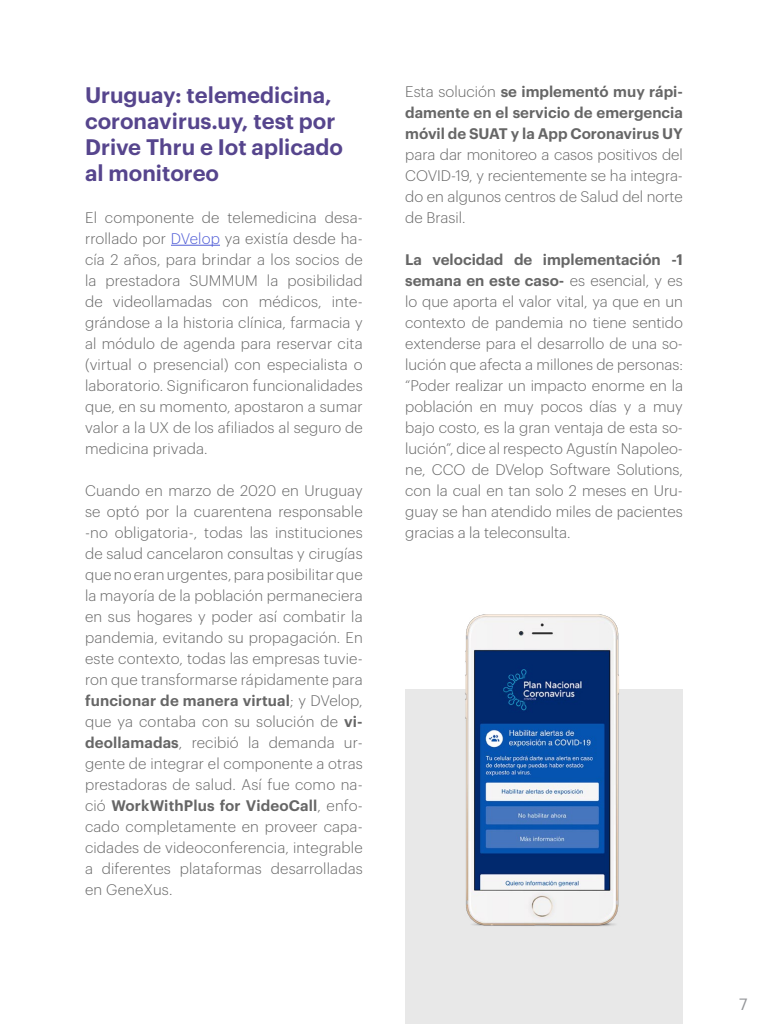
<style>
.page{position:relative;width:768px;height:1024px;background:#fff}
.page>*{position:absolute;margin:0;border:0;box-sizing:border-box;transform-origin:0 0}
.t1{font:600 22px/26px "Graphik";color:#56458d}
.t2{font:16px "Graphik";color:#939598}
.t3{font:300 15px/21px "Graphik";color:#666;text-align:justify}
.t4{font:600 15px/21px "Graphik";color:#666;text-align:justify}
.s1{color:#4f5cd6}
.s2{font-weight:600}
.s3{font-weight:300}
</style>
<div class="page">
<div style="left:406px;top:689px;width:277px;height:335px;background:#e8e8e8"></div>
<hr style="left:171px;top:245px;width:49px;height:1px;background:#4f5cd6">
<img style="left:465px;top:614px;width:154px;height:312px">
<h1 class="t1" style="left:85px;top:80px;width:260px">Uruguay: telemedicina, coronavirus.uy, test por<br>Drive Thru e Iot aplicado al monitoreo</h1>
<p class="t3" style="left:85px;top:206px;width:279px">El componente de telemedicina desa&shy;rrollado por <span class="s1">DVelop</span> ya existía desde ha&shy;cía 2 años, para brindar a los socios de la prestadora SUMMUM la posibilidad de videollamadas con médicos, inte&shy;grándose a la historia clínica, farmacia y al módulo de agenda para reservar cita (virtual o presencial) con especialista o laboratorio. Significaron funcionalidades que, en su momento, apostaron a sumar valor a la UX de los afiliados al seguro de medicina privada.</p>
<p class="t3" style="left:85px;top:479px;width:279px">Cuando en marzo de 2020 en Uruguay se optó por la cuarentena responsable -no obligatoria-, todas las instituciones de salud cancelaron consultas y cirugías que no eran urgentes, para posibilitar que la mayoría de la población permaneciera en sus hogares y poder así combatir la pandemia, evitando su propagación. En este contexto, todas las empresas tuvie&shy;ron que transformarse rápidamente para <span class="s2">funcionar de manera virtual</span>; y DVelop, que ya contaba con su solución de <span class="s2">vi&shy;deollamadas</span>, recibió la demanda ur&shy;gente de integrar el componente a otras prestadoras de salud. Así fue como na&shy;ció <span class="s2">WorkWithPlus for VideoCall</span>, enfo&shy;cado completamente en proveer capa&shy;cidades de videoconferencia, integrable a diferentes plataformas desarrolladas en GeneXus.</p>
<p class="t4" style="left:405px;top:80px;width:279px"><span class="s3">Esta solución</span> se implementó muy rápi&shy;damente en el servicio de emergencia móvil de SUAT y la App Coronavirus UY</p>
<p class="t3" style="left:405px;top:143px;width:279px">para dar monitoreo a casos positivos del COVID-19, y recientemente se ha integra&shy;do en algunos centros de Salud del norte de Brasil.</p>
<p class="t3" style="left:405px;top:248px;width:279px"><span class="s2">La velocidad de implementación -1 semana en este caso-</span> es esencial, y es lo que aporta el valor vital, ya que en un contexto de pandemia no tiene sentido extenderse para el desarrollo de una so&shy;lución que afecta a millones de personas: “Poder realizar un impacto enorme en la población en muy pocos días y a muy bajo costo, es la gran ventaja de esta so&shy;lución”, dice al respecto Agustín Napoleo&shy;ne, CCO de DVelop Software Solutions, con la cual en tan solo 2 meses en Uru&shy;guay se han atendido miles de pacientes gracias a la teleconsulta.</p>
<p class="t2" style="left:739px;top:993px;width:10px">7</p>
</div>
